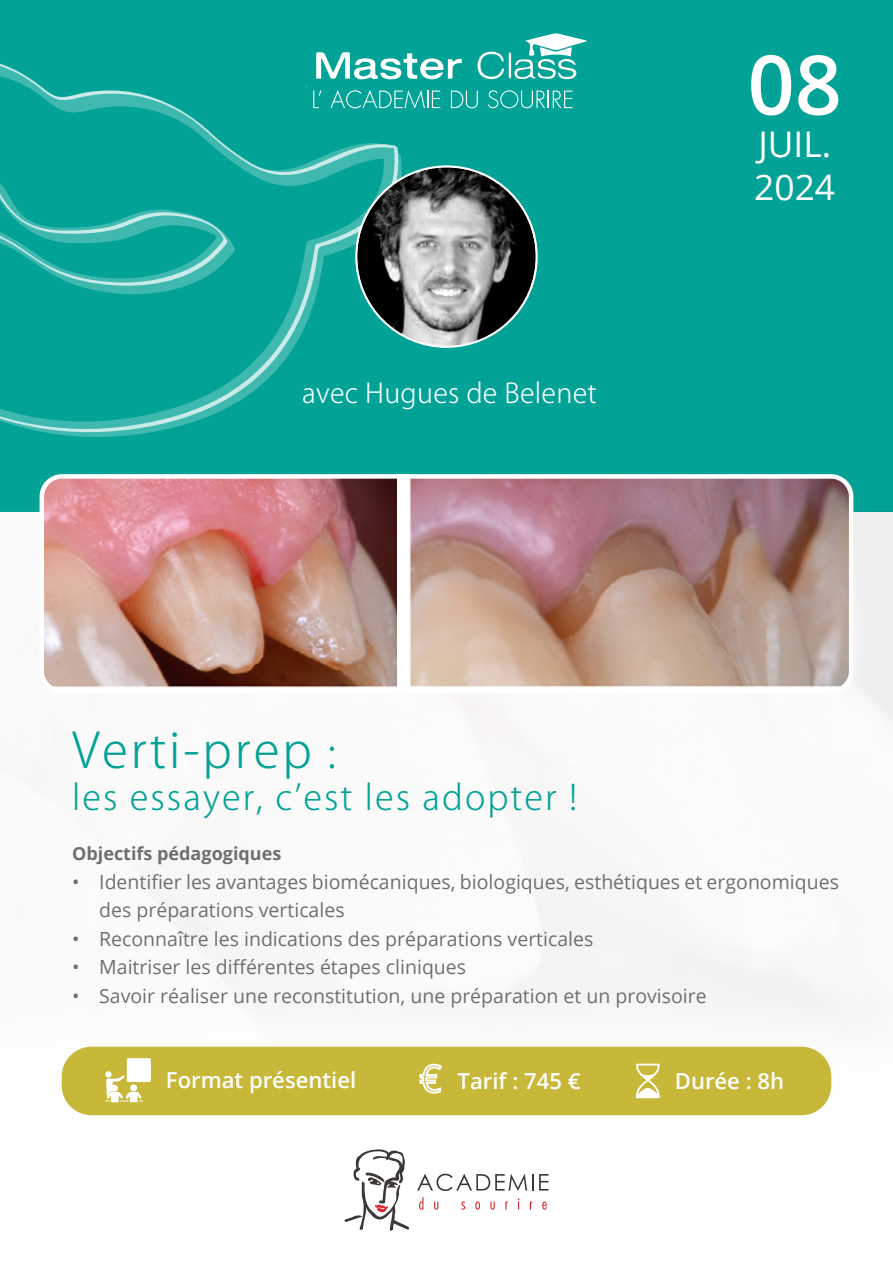
<style>
.page{position:relative;width:893px;height:1263px;background:#fff}
.page>*{position:absolute;margin:0;border:0;box-sizing:border-box;transform-origin:0 0}
.t1{font:600 82.5px "Open Sans";color:#fff}
.t2{font:300 48px "Koz Go Pr 6 N";letter-spacing:.06em;color:#03a297}
.t3{font:35.4px/42.5px "Open Sans";color:#fff}
.t4{font:300 34.5px "Koz Go Pr 6 N";letter-spacing:.06em;color:#03a297}
.t5{font:300 27px "Koz Go Pr 6 N";letter-spacing:.01em;color:#fff}
.t6{font:600 22.05px "Open Sans";color:#fefefe}
.t7{font:19.5px/28.5px "Open Sans";color:#6f6f6f}
.t8{font:700 18px "Open Sans";color:#6f6f6f}
.s1{font-size:42px}
.s2{font-weight:400;font-size:38.1px}
</style>
<div class="page">
<div style="left:0;top:0;width:893px;height:511px;background:#03a297"></div>
<svg style="left:477px;top:33px;width:110px;height:47px"></svg>
<svg style="left:404px;top:90px;width:36px;height:19px"></svg>
<svg style="left:451px;top:91px;width:27px;height:17px"></svg>
<svg style="left:488px;top:90px;width:84px;height:18px"></svg>
<svg style="left:316px;top:52px;width:146px;height:28px"></svg>
<img style="left:0;top:511px;width:893px;height:605px">
<img style="left:42px;top:479px;width:809px;height:212px">
<div style="left:40px;top:474px;width:813px;height:219px;border:4px solid #fff;border-radius:20px"></div>
<svg style="left:0;top:53px;width:398px;height:381px"></svg>
<svg style="left:344px;top:1149px;width:65px;height:82px"></svg>
<svg style="left:417px;top:1174px;width:132px;height:17px"></svg>
<svg style="left:419px;top:1197px;width:4px;height:13px"></svg>
<svg style="left:434px;top:1201px;width:4px;height:9px"></svg>
<svg style="left:461px;top:1201px;width:4px;height:9px"></svg>
<svg style="left:475px;top:1201px;width:5px;height:9px"></svg>
<svg style="left:490px;top:1201px;width:5px;height:9px"></svg>
<svg style="left:505px;top:1201px;width:3px;height:8px"></svg>
<svg style="left:542px;top:1201px;width:5px;height:9px"></svg>
<svg style="left:356px;top:166px;width:181px;height:181px"></svg>
<div style="left:62px;top:1047px;width:769px;height:68px;background:#c8b839;border-radius:30px"></div>
<svg style="left:105px;top:1058px;width:46px;height:44px"></svg>
<svg style="left:636px;top:1064px;width:24px;height:34px"></svg>
<div style="left:397px;top:474px;width:12px;height:217px;background:#fff"></div>
<hr style="left:892px;top:1157px;width:1px;height:106px;background:#c8b839">
<h3 class="t5" style="left:302px;top:378px;width:296px">avec Hugues de Belenet</h3>
<h2 class="t2" style="left:72px;top:723px;width:265px">Verti-prep <span class="s1">:</span></h2>
<h3 class="t4" style="left:72px;top:777px;width:507px">les essayer, c’est les adopter !</h3>
<h1 class="t1" style="left:748px;top:28px;width:96px">08</h1>
<h3 class="t3" style="left:754px;top:122px;width:82px">JUIL.<br>2024</h3>
<p class="t8" style="left:72px;top:841px;width:211px">Objectifs pédagogiques</p>
<p class="t7" style="left:99px;top:867px;width:741px;text-indent:-27px">• Identifier les avantages biomécaniques, biologiques, esthétiques et ergonomiques des préparations verticales</p>
<p class="t7" style="left:72px;top:924px;width:523px">• Reconnaître les indications des préparations verticales</p>
<p class="t7" style="left:72px;top:952px;width:395px">• Maitriser les différentes étapes cliniques</p>
<p class="t7" style="left:72px;top:981px;width:636px">• Savoir réaliser une reconstitution, une préparation et un provisoire</p>
<p class="t6" style="left:166px;top:1065px;width:192px">Format présentiel</p>
<p class="t6" style="left:419px;top:1066px;width:163px"><span class="s2">€</span> Tarif : 745 €</p>
<p class="t6" style="left:675px;top:1066px;width:111px">Durée : 8h</p>
</div>
